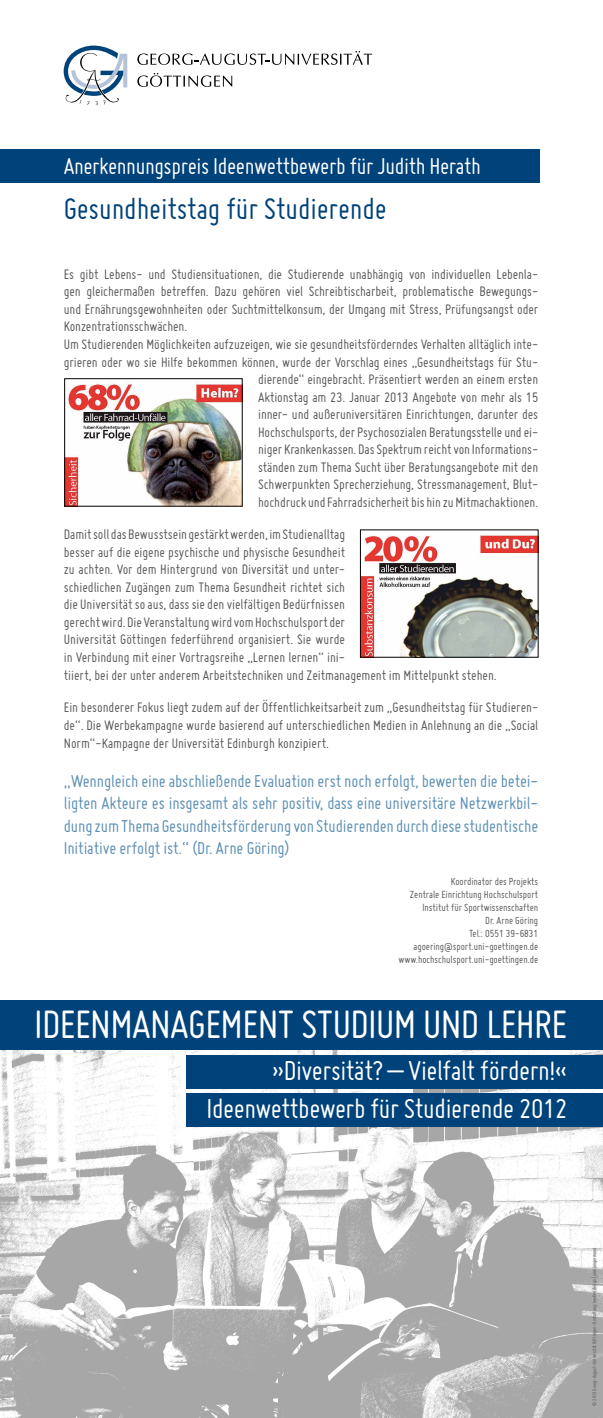
<style>
.page{position:relative;width:603px;height:1418px;background:#fff}
.page>*{position:absolute;margin:0;border:0;box-sizing:border-box;transform-origin:0 0}
.t1{font:43.12px "Miso";letter-spacing:-.015em;color:#fff}
.t2{font:32.5px "Miso";letter-spacing:-.005em;color:#00427a}
.t3{font:29.85px/38.2px "Miso";letter-spacing:-.015em;color:#fff;text-align:right}
.t4{font:25px "Miso";letter-spacing:-.015em;color:#fff}
.t5{font:18.75px/22.5px "Miso";letter-spacing:-.01em;color:#5c8fb3;text-align:justify}
.t6{font:15px/17.6px "Miso";letter-spacing:-.01em;color:#58595b}
.t7{font:11.25px/13px "Miso";letter-spacing:-.005em;color:#58595b;text-align:right}
.t8{font:700 5.5px "Miso";letter-spacing:-.005em;color:#6d6e71}
</style>
<div class="page">
<img style="left:66px;top:383px;width:174px;height:121px">
<div style="left:64px;top:378px;width:178px;height:128px;border:1px solid #000"></div>
<img style="left:362px;top:535px;width:174px;height:120px">
<div style="left:0;top:149px;width:539px;height:34px;background:#00427a"></div>
<svg style="left:64px;top:46px;width:63px;height:59px"></svg>
<svg style="left:137px;top:51px;width:235px;height:14px"></svg>
<svg style="left:137px;top:73px;width:95px;height:14px"></svg>
<img style="left:0;top:1049px;width:602px;height:368px">
<div style="left:186px;top:1054px;width:416px;height:34px;background:#00427a"></div>
<div style="left:0;top:1000px;width:602px;height:49px;background:#00427a"></div>
<div style="left:186px;top:1092px;width:416px;height:34px;background:#00427a"></div>
<p class="t4" style="left:64px;top:152px;width:418px">Anerkennungspreis Ideenwettbewerb für Judith Herath</p>
<p class="t2" style="left:64px;top:190px;width:324px">Gesundheitstag für Studierende</p>
<p class="t6" style="left:64px;top:265px;width:475px">Es gibt Lebens- und Studiensituationen, die Studierende unabhängig von individuellen Lebenla-</p>
<p class="t6" style="left:64px;top:283px;width:475px">gen gleichermaßen betreffen. Dazu gehören viel Schreibtischarbeit, problematische Bewegungs-</p>
<p class="t6" style="left:64px;top:300px;width:475px">und Ernährungsgewohnheiten oder Suchtmittelkonsum, der Umgang mit Stress, Prüfungsangst oder</p>
<p class="t6" style="left:64px;top:318px;width:125px">Konzentrationsschwächen.</p>
<p class="t6" style="left:64px;top:335px;width:475px">Um Studierenden Möglichkeiten aufzuzeigen, wie sie gesundheitsförderndes Verhalten alltäglich inte-</p>
<p class="t6" style="left:64px;top:353px;width:475px">grieren oder wo sie Hilfe bekommen können, wurde der Vorschlag eines „Gesundheitstags für Stu-</p>
<p class="t6" style="left:258px;top:370px;width:281px">dierende“ eingebracht. Präsentiert werden an einem ersten</p>
<p class="t6" style="left:258px;top:388px;width:281px">Aktionstag am 23. Januar 2013 Angebote von mehr als 15</p>
<p class="t6" style="left:258px;top:405px;width:281px">inner- und außeruniversitären Einrichtungen, darunter des</p>
<p class="t6" style="left:258px;top:423px;width:281px">Hochschulsports, der Psychosozialen Beratungsstelle und ei-</p>
<p class="t6" style="left:258px;top:440px;width:281px">niger Krankenkassen. Das Spektrum reicht von Informations-</p>
<p class="t6" style="left:258px;top:458px;width:281px">ständen zum Thema Sucht über Beratungsangebote mit den</p>
<p class="t6" style="left:258px;top:475px;width:281px">Schwerpunkten Sprecherziehung, Stressmanagement, Blut-</p>
<p class="t6" style="left:258px;top:493px;width:281px">hochdruck und Fahrradsicherheit bis hin zu Mitmachaktionen.</p>
<p class="t6" style="left:64px;top:525px;width:434px">Damit soll das Bewusstsein gestärkt werden, im Studienalltag<br>besser auf die eigene psychische und physische Gesundheit<br>zu achten. Vor dem Hintergrund von Diversität und unter-<br>schiedlichen Zugängen zum Thema Gesundheit richtet sich<br>die Universität so aus, dass sie den vielfältigen Bedürfnissen<br>gerecht wird. Die Veranstaltung wird vom Hochschulsport der<br>Universität Göttingen federführend organisiert. Sie wurde<br>in Verbindung mit einer Vortragsreihe „Lernen lernen“ ini-<br>tiiert, bei der unter anderem Arbeitstechniken und Zeitmanagement im Mittelpunkt stehen.</p>
<p class="t6" style="left:64px;top:698px;width:475px;line-height:17.8px;text-align:justify">Ein besonderer Fokus liegt zudem auf der Öffentlichkeitsarbeit zum „Gesundheitstag für Studieren&shy;de“. Die Werbekampagne wurde basierend auf unterschiedlichen Medien in Anlehnung an die „Social Norm“-Kampagne der Universität Edinburgh konzipiert.</p>
<p class="t5" style="left:64px;top:769px;width:475px">„Wenngleich eine abschließende Evaluation erst noch erfolgt, bewerten die betei&shy;ligten Akteure es insgesamt als sehr positiv, dass eine universitäre Netzwerkbil&shy;dung zum Thema Gesundheitsförderung von Studierenden durch diese studentische Initiative erfolgt ist.“ (Dr. Arne Göring)</p>
<p class="t7" style="left:398px;top:874px;width:141px">Koordinator des Projekts<br>Zentrale Einrichtung Hochschulsport<br>Institut für Sportwissenschaften<br>Dr. Arne Göring<br>Tel.: 0551 39-6831 agoering@sport.uni-goettingen.de www.hochschulsport.uni-goettingen.de</p>
<p class="t1" style="left:34px;top:1000px;width:534px">IDEENMANAGEMENT STUDIUM UND LEHRE</p>
<p class="t3" style="left:206px;top:1051px;width:362px">»Diversität? – Vielfalt fördern!«<br>Ideenwettbewerb für Studierende 2012</p>
<p class="t8" style="left:591px;top:1405px;width:159px;rotate:-90deg">© 2013 Georg-August-Universität Göttingen • Gestaltung: mediendesign | aronjungermann</p>
</div>
